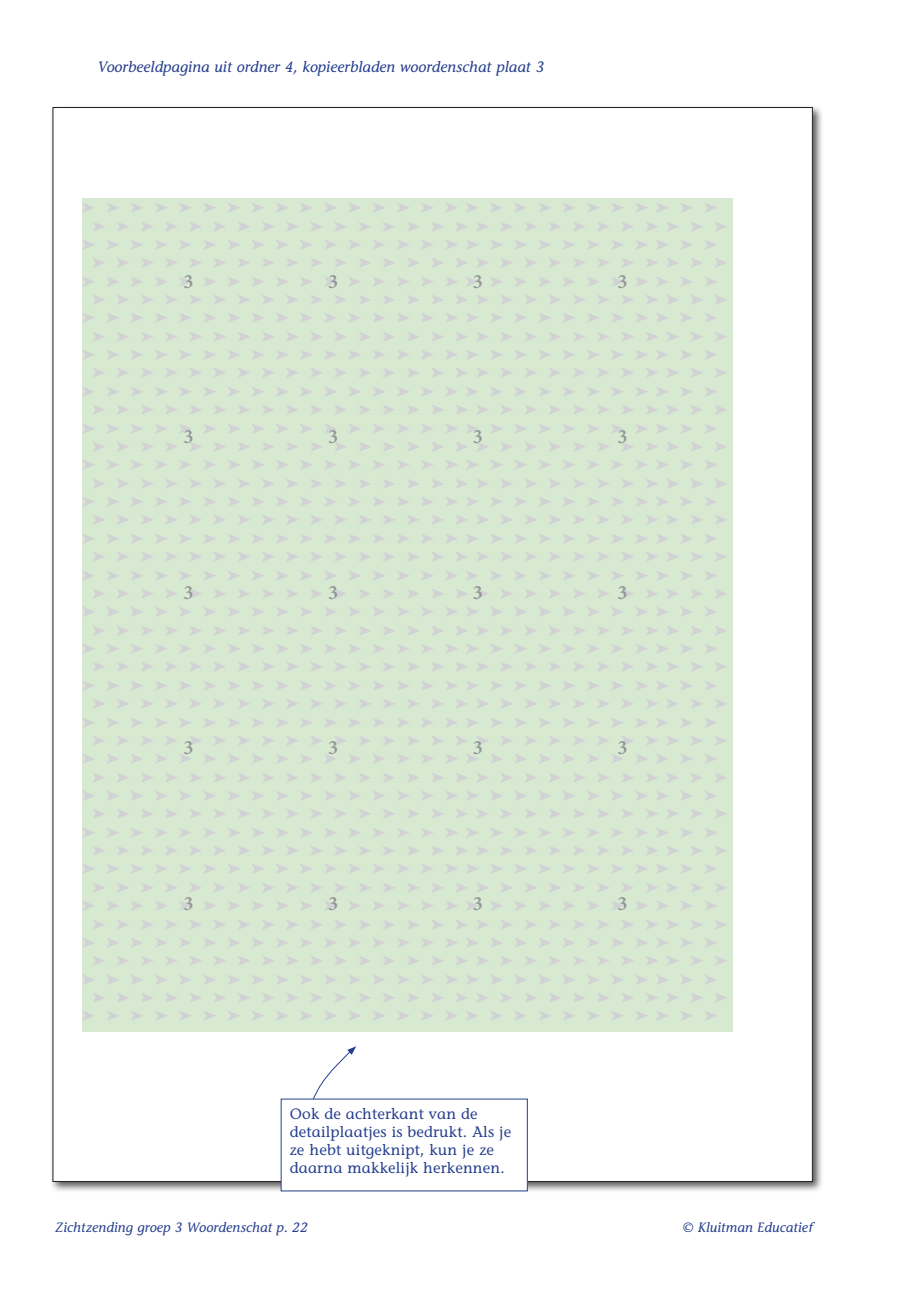
<style>
.page{position:relative;width:919px;height:1289px;background:#fff}
.page>*{position:absolute;margin:0;border:0;box-sizing:border-box;transform-origin:0 0}
.t1{font:600 20.4px "Minion Pro";color:#939598}
.t2{font:15.3px "Zapf Dingbats ITC";color:#d1d2d4}
.t3{font:500 15px/18px "Stone Informal Std";letter-spacing:.01em;color:#253f8e}
.t4{font:italic 500 15px "Stone Informal Std";letter-spacing:.01em;color:#253f8e}
.t5{font:italic 500 13.5px "Stone Informal Std";letter-spacing:.01em;color:#253f8e}
</style>
<div class="page">
<div style="left:50px;top:105px;width:773px;height:1087px;background:#231f20;opacity:.75"></div>
<div style="left:53px;top:107px;width:759px;height:1074px;background:#fff"></div>
<div style="left:82px;top:198px;width:650px;height:833px;background:#d8e9d2"></div>
<svg style="left:313px;top:1046px;width:43px;height:52px"></svg>
<div style="left:281px;top:1099px;width:246px;height:91px;background:#fff"></div>
<p class="t4" style="left:98px;top:58px;width:448px">Voorbeeldpagina uit ordner 4, kopieerbladen woordenschat plaat 3</p>
<p class="t2" style="left:82px;top:201px;width:637px">➤ ➤ ➤ ➤ ➤ ➤ ➤ ➤ ➤ ➤ ➤ ➤ ➤ ➤ ➤ ➤ ➤ ➤ ➤ ➤ ➤ ➤ ➤ ➤ ➤ ➤ ➤</p>
<p class="t2" style="left:92px;top:219px;width:637px">➤ ➤ ➤ ➤ ➤ ➤ ➤ ➤ ➤ ➤ ➤ ➤ ➤ ➤ ➤ ➤ ➤ ➤ ➤ ➤ ➤ ➤ ➤ ➤ ➤ ➤ ➤</p>
<p class="t2" style="left:82px;top:237px;width:637px">➤ ➤ ➤ ➤ ➤ ➤ ➤ ➤ ➤ ➤ ➤ ➤ ➤ ➤ ➤ ➤ ➤ ➤ ➤ ➤ ➤ ➤ ➤ ➤ ➤ ➤ ➤</p>
<p class="t2" style="left:92px;top:256px;width:637px">➤ ➤ ➤ ➤ ➤ ➤ ➤ ➤ ➤ ➤ ➤ ➤ ➤ ➤ ➤ ➤ ➤ ➤ ➤ ➤ ➤ ➤ ➤ ➤ ➤ ➤ ➤</p>
<p class="t2" style="left:82px;top:274px;width:637px">➤ ➤ ➤ ➤ ➤ ➤ ➤ ➤ ➤ ➤ ➤ ➤ ➤ ➤ ➤ ➤ ➤ ➤ ➤ ➤ ➤ ➤ ➤ ➤ ➤ ➤ ➤</p>
<p class="t2" style="left:92px;top:292px;width:637px">➤ ➤ ➤ ➤ ➤ ➤ ➤ ➤ ➤ ➤ ➤ ➤ ➤ ➤ ➤ ➤ ➤ ➤ ➤ ➤ ➤ ➤ ➤ ➤ ➤ ➤ ➤</p>
<p class="t2" style="left:82px;top:311px;width:637px">➤ ➤ ➤ ➤ ➤ ➤ ➤ ➤ ➤ ➤ ➤ ➤ ➤ ➤ ➤ ➤ ➤ ➤ ➤ ➤ ➤ ➤ ➤ ➤ ➤ ➤ ➤</p>
<p class="t2" style="left:92px;top:329px;width:637px">➤ ➤ ➤ ➤ ➤ ➤ ➤ ➤ ➤ ➤ ➤ ➤ ➤ ➤ ➤ ➤ ➤ ➤ ➤ ➤ ➤ ➤ ➤ ➤ ➤ ➤ ➤</p>
<p class="t2" style="left:82px;top:347px;width:637px">➤ ➤ ➤ ➤ ➤ ➤ ➤ ➤ ➤ ➤ ➤ ➤ ➤ ➤ ➤ ➤ ➤ ➤ ➤ ➤ ➤ ➤ ➤ ➤ ➤ ➤ ➤</p>
<p class="t2" style="left:92px;top:366px;width:637px">➤ ➤ ➤ ➤ ➤ ➤ ➤ ➤ ➤ ➤ ➤ ➤ ➤ ➤ ➤ ➤ ➤ ➤ ➤ ➤ ➤ ➤ ➤ ➤ ➤ ➤ ➤</p>
<p class="t2" style="left:82px;top:384px;width:637px">➤ ➤ ➤ ➤ ➤ ➤ ➤ ➤ ➤ ➤ ➤ ➤ ➤ ➤ ➤ ➤ ➤ ➤ ➤ ➤ ➤ ➤ ➤ ➤ ➤ ➤ ➤</p>
<p class="t2" style="left:92px;top:403px;width:637px">➤ ➤ ➤ ➤ ➤ ➤ ➤ ➤ ➤ ➤ ➤ ➤ ➤ ➤ ➤ ➤ ➤ ➤ ➤ ➤ ➤ ➤ ➤ ➤ ➤ ➤ ➤</p>
<p class="t2" style="left:82px;top:421px;width:637px">➤ ➤ ➤ ➤ ➤ ➤ ➤ ➤ ➤ ➤ ➤ ➤ ➤ ➤ ➤ ➤ ➤ ➤ ➤ ➤ ➤ ➤ ➤ ➤ ➤ ➤ ➤</p>
<p class="t2" style="left:92px;top:439px;width:637px">➤ ➤ ➤ ➤ ➤ ➤ ➤ ➤ ➤ ➤ ➤ ➤ ➤ ➤ ➤ ➤ ➤ ➤ ➤ ➤ ➤ ➤ ➤ ➤ ➤ ➤ ➤</p>
<p class="t2" style="left:82px;top:458px;width:637px">➤ ➤ ➤ ➤ ➤ ➤ ➤ ➤ ➤ ➤ ➤ ➤ ➤ ➤ ➤ ➤ ➤ ➤ ➤ ➤ ➤ ➤ ➤ ➤ ➤ ➤ ➤</p>
<p class="t2" style="left:92px;top:476px;width:637px">➤ ➤ ➤ ➤ ➤ ➤ ➤ ➤ ➤ ➤ ➤ ➤ ➤ ➤ ➤ ➤ ➤ ➤ ➤ ➤ ➤ ➤ ➤ ➤ ➤ ➤ ➤</p>
<p class="t2" style="left:82px;top:494px;width:637px">➤ ➤ ➤ ➤ ➤ ➤ ➤ ➤ ➤ ➤ ➤ ➤ ➤ ➤ ➤ ➤ ➤ ➤ ➤ ➤ ➤ ➤ ➤ ➤ ➤ ➤ ➤</p>
<p class="t2" style="left:92px;top:513px;width:637px">➤ ➤ ➤ ➤ ➤ ➤ ➤ ➤ ➤ ➤ ➤ ➤ ➤ ➤ ➤ ➤ ➤ ➤ ➤ ➤ ➤ ➤ ➤ ➤ ➤ ➤ ➤</p>
<p class="t2" style="left:82px;top:531px;width:637px">➤ ➤ ➤ ➤ ➤ ➤ ➤ ➤ ➤ ➤ ➤ ➤ ➤ ➤ ➤ ➤ ➤ ➤ ➤ ➤ ➤ ➤ ➤ ➤ ➤ ➤ ➤</p>
<p class="t2" style="left:92px;top:549px;width:637px">➤ ➤ ➤ ➤ ➤ ➤ ➤ ➤ ➤ ➤ ➤ ➤ ➤ ➤ ➤ ➤ ➤ ➤ ➤ ➤ ➤ ➤ ➤ ➤ ➤ ➤ ➤</p>
<p class="t2" style="left:82px;top:568px;width:637px">➤ ➤ ➤ ➤ ➤ ➤ ➤ ➤ ➤ ➤ ➤ ➤ ➤ ➤ ➤ ➤ ➤ ➤ ➤ ➤ ➤ ➤ ➤ ➤ ➤ ➤ ➤</p>
<p class="t2" style="left:92px;top:586px;width:637px">➤ ➤ ➤ ➤ ➤ ➤ ➤ ➤ ➤ ➤ ➤ ➤ ➤ ➤ ➤ ➤ ➤ ➤ ➤ ➤ ➤ ➤ ➤ ➤ ➤ ➤ ➤</p>
<p class="t2" style="left:82px;top:605px;width:637px">➤ ➤ ➤ ➤ ➤ ➤ ➤ ➤ ➤ ➤ ➤ ➤ ➤ ➤ ➤ ➤ ➤ ➤ ➤ ➤ ➤ ➤ ➤ ➤ ➤ ➤ ➤</p>
<p class="t2" style="left:92px;top:623px;width:637px">➤ ➤ ➤ ➤ ➤ ➤ ➤ ➤ ➤ ➤ ➤ ➤ ➤ ➤ ➤ ➤ ➤ ➤ ➤ ➤ ➤ ➤ ➤ ➤ ➤ ➤ ➤</p>
<p class="t2" style="left:82px;top:641px;width:637px">➤ ➤ ➤ ➤ ➤ ➤ ➤ ➤ ➤ ➤ ➤ ➤ ➤ ➤ ➤ ➤ ➤ ➤ ➤ ➤ ➤ ➤ ➤ ➤ ➤ ➤ ➤</p>
<p class="t2" style="left:92px;top:660px;width:637px">➤ ➤ ➤ ➤ ➤ ➤ ➤ ➤ ➤ ➤ ➤ ➤ ➤ ➤ ➤ ➤ ➤ ➤ ➤ ➤ ➤ ➤ ➤ ➤ ➤ ➤ ➤</p>
<p class="t2" style="left:82px;top:678px;width:637px">➤ ➤ ➤ ➤ ➤ ➤ ➤ ➤ ➤ ➤ ➤ ➤ ➤ ➤ ➤ ➤ ➤ ➤ ➤ ➤ ➤ ➤ ➤ ➤ ➤ ➤ ➤</p>
<p class="t2" style="left:92px;top:696px;width:637px">➤ ➤ ➤ ➤ ➤ ➤ ➤ ➤ ➤ ➤ ➤ ➤ ➤ ➤ ➤ ➤ ➤ ➤ ➤ ➤ ➤ ➤ ➤ ➤ ➤ ➤ ➤</p>
<p class="t2" style="left:82px;top:715px;width:637px">➤ ➤ ➤ ➤ ➤ ➤ ➤ ➤ ➤ ➤ ➤ ➤ ➤ ➤ ➤ ➤ ➤ ➤ ➤ ➤ ➤ ➤ ➤ ➤ ➤ ➤ ➤</p>
<p class="t2" style="left:92px;top:733px;width:637px">➤ ➤ ➤ ➤ ➤ ➤ ➤ ➤ ➤ ➤ ➤ ➤ ➤ ➤ ➤ ➤ ➤ ➤ ➤ ➤ ➤ ➤ ➤ ➤ ➤ ➤ ➤</p>
<p class="t2" style="left:82px;top:751px;width:637px">➤ ➤ ➤ ➤ ➤ ➤ ➤ ➤ ➤ ➤ ➤ ➤ ➤ ➤ ➤ ➤ ➤ ➤ ➤ ➤ ➤ ➤ ➤ ➤ ➤ ➤ ➤</p>
<p class="t2" style="left:92px;top:770px;width:637px">➤ ➤ ➤ ➤ ➤ ➤ ➤ ➤ ➤ ➤ ➤ ➤ ➤ ➤ ➤ ➤ ➤ ➤ ➤ ➤ ➤ ➤ ➤ ➤ ➤ ➤ ➤</p>
<p class="t2" style="left:82px;top:788px;width:637px">➤ ➤ ➤ ➤ ➤ ➤ ➤ ➤ ➤ ➤ ➤ ➤ ➤ ➤ ➤ ➤ ➤ ➤ ➤ ➤ ➤ ➤ ➤ ➤ ➤ ➤ ➤</p>
<p class="t2" style="left:92px;top:806px;width:637px">➤ ➤ ➤ ➤ ➤ ➤ ➤ ➤ ➤ ➤ ➤ ➤ ➤ ➤ ➤ ➤ ➤ ➤ ➤ ➤ ➤ ➤ ➤ ➤ ➤ ➤ ➤</p>
<p class="t2" style="left:82px;top:825px;width:637px">➤ ➤ ➤ ➤ ➤ ➤ ➤ ➤ ➤ ➤ ➤ ➤ ➤ ➤ ➤ ➤ ➤ ➤ ➤ ➤ ➤ ➤ ➤ ➤ ➤ ➤ ➤</p>
<p class="t2" style="left:92px;top:843px;width:637px">➤ ➤ ➤ ➤ ➤ ➤ ➤ ➤ ➤ ➤ ➤ ➤ ➤ ➤ ➤ ➤ ➤ ➤ ➤ ➤ ➤ ➤ ➤ ➤ ➤ ➤ ➤</p>
<p class="t2" style="left:82px;top:862px;width:637px">➤ ➤ ➤ ➤ ➤ ➤ ➤ ➤ ➤ ➤ ➤ ➤ ➤ ➤ ➤ ➤ ➤ ➤ ➤ ➤ ➤ ➤ ➤ ➤ ➤ ➤ ➤</p>
<p class="t2" style="left:92px;top:880px;width:637px">➤ ➤ ➤ ➤ ➤ ➤ ➤ ➤ ➤ ➤ ➤ ➤ ➤ ➤ ➤ ➤ ➤ ➤ ➤ ➤ ➤ ➤ ➤ ➤ ➤ ➤ ➤</p>
<p class="t2" style="left:82px;top:898px;width:637px">➤ ➤ ➤ ➤ ➤ ➤ ➤ ➤ ➤ ➤ ➤ ➤ ➤ ➤ ➤ ➤ ➤ ➤ ➤ ➤ ➤ ➤ ➤ ➤ ➤ ➤ ➤</p>
<p class="t2" style="left:92px;top:917px;width:637px">➤ ➤ ➤ ➤ ➤ ➤ ➤ ➤ ➤ ➤ ➤ ➤ ➤ ➤ ➤ ➤ ➤ ➤ ➤ ➤ ➤ ➤ ➤ ➤ ➤ ➤ ➤</p>
<p class="t2" style="left:82px;top:935px;width:637px">➤ ➤ ➤ ➤ ➤ ➤ ➤ ➤ ➤ ➤ ➤ ➤ ➤ ➤ ➤ ➤ ➤ ➤ ➤ ➤ ➤ ➤ ➤ ➤ ➤ ➤ ➤</p>
<p class="t2" style="left:92px;top:953px;width:637px">➤ ➤ ➤ ➤ ➤ ➤ ➤ ➤ ➤ ➤ ➤ ➤ ➤ ➤ ➤ ➤ ➤ ➤ ➤ ➤ ➤ ➤ ➤ ➤ ➤ ➤ ➤</p>
<p class="t2" style="left:82px;top:972px;width:637px">➤ ➤ ➤ ➤ ➤ ➤ ➤ ➤ ➤ ➤ ➤ ➤ ➤ ➤ ➤ ➤ ➤ ➤ ➤ ➤ ➤ ➤ ➤ ➤ ➤ ➤ ➤</p>
<p class="t2" style="left:92px;top:990px;width:637px">➤ ➤ ➤ ➤ ➤ ➤ ➤ ➤ ➤ ➤ ➤ ➤ ➤ ➤ ➤ ➤ ➤ ➤ ➤ ➤ ➤ ➤ ➤ ➤ ➤ ➤ ➤</p>
<p class="t2" style="left:82px;top:1008px;width:637px">➤ ➤ ➤ ➤ ➤ ➤ ➤ ➤ ➤ ➤ ➤ ➤ ➤ ➤ ➤ ➤ ➤ ➤ ➤ ➤ ➤ ➤ ➤ ➤ ➤ ➤ ➤</p>
<h1 class="t1" style="left:183px;top:267px;width:12px">3</h1>
<h1 class="t1" style="left:328px;top:267px;width:12px">3</h1>
<h1 class="t1" style="left:472px;top:267px;width:12px">3</h1>
<h1 class="t1" style="left:617px;top:267px;width:12px">3</h1>
<h1 class="t1" style="left:183px;top:422px;width:12px">3</h1>
<h1 class="t1" style="left:328px;top:422px;width:12px">3</h1>
<h1 class="t1" style="left:473px;top:422px;width:12px">3</h1>
<h1 class="t1" style="left:617px;top:422px;width:12px">3</h1>
<h1 class="t1" style="left:183px;top:578px;width:12px">3</h1>
<h1 class="t1" style="left:328px;top:578px;width:12px">3</h1>
<h1 class="t1" style="left:473px;top:578px;width:12px">3</h1>
<h1 class="t1" style="left:617px;top:578px;width:12px">3</h1>
<h1 class="t1" style="left:184px;top:733px;width:12px">3</h1>
<h1 class="t1" style="left:328px;top:733px;width:12px">3</h1>
<h1 class="t1" style="left:473px;top:733px;width:12px">3</h1>
<h1 class="t1" style="left:617px;top:733px;width:12px">3</h1>
<h1 class="t1" style="left:184px;top:889px;width:12px">3</h1>
<h1 class="t1" style="left:328px;top:889px;width:12px">3</h1>
<h1 class="t1" style="left:473px;top:889px;width:12px">3</h1>
<h1 class="t1" style="left:617px;top:889px;width:12px">3</h1>
<p class="t3" style="left:290px;top:1104px;width:223px">Ook de achterkant van de detailplaatjes is bedrukt. Als je ze hebt uitgeknipt, kun je ze daarna makkelijk herkennen.</p>
<p class="t5" style="left:55px;top:1219px;width:254px">Zichtzending groep 3 Woordenschat p. 22</p>
<p class="t5" style="left:683px;top:1219px;width:131px">© Kluitman Educatief</p>
</div>
